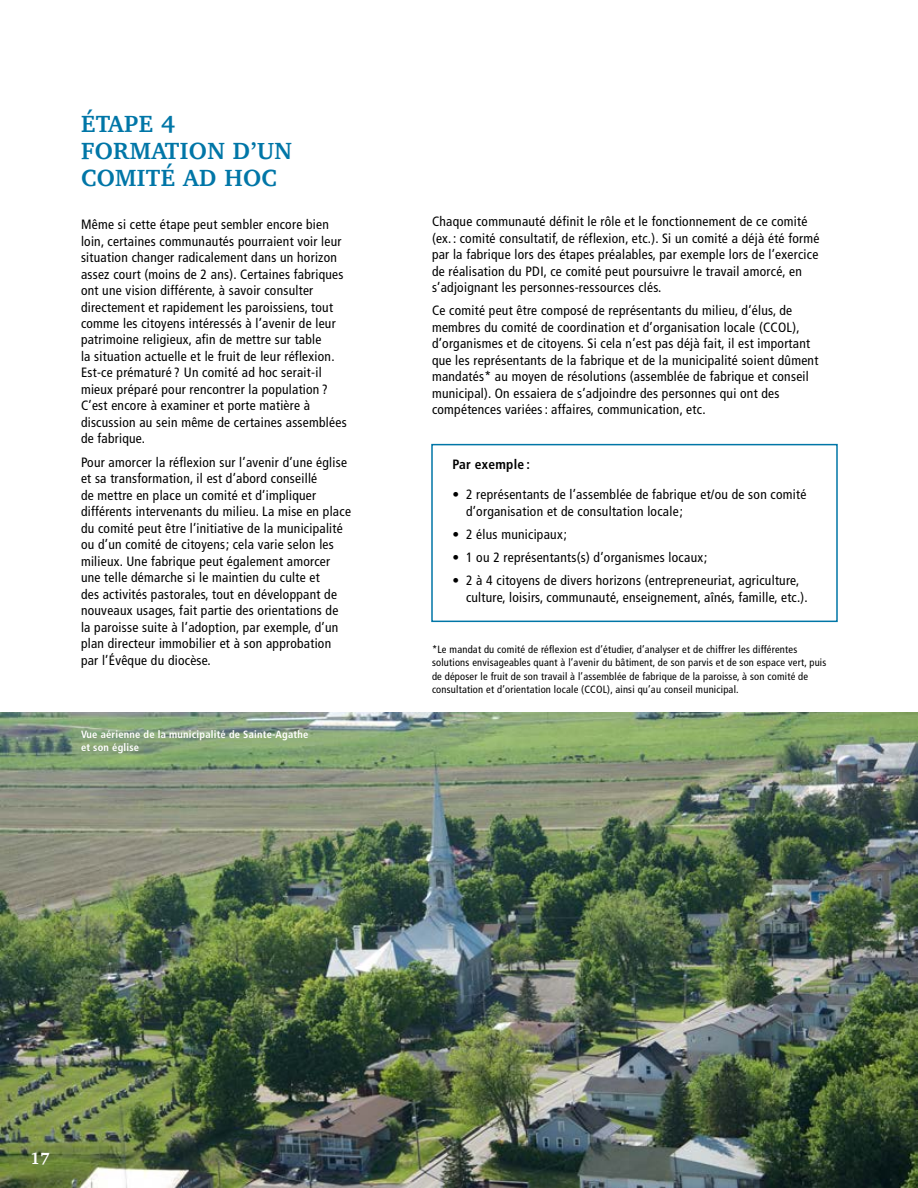
<style>
.page{position:relative;width:918px;height:1188px;background:#fff}
.page>*{position:absolute;margin:0;border:0;box-sizing:border-box;transform-origin:0 0}
.t1{font:700 24px/27px "Charter";letter-spacing:.02em;color:#0076a7}
.t2{font:700 16.5px "Charter";color:#fff}
.t3{font:condensed 13.5px/16.5px "Frutiger";letter-spacing:.02em;color:#000}
.t4{font:700 condensed 13.5px "Frutiger";letter-spacing:.02em;color:#000}
.t5{font:condensed 10.5px/13.5px "Frutiger";letter-spacing:.02em;color:#000}
.t6{font:700 condensed 10.5px/13.5px "Frutiger";letter-spacing:.02em;color:#fff}
</style>
<div class="page">
<img style="left:0;top:712px;width:918px;height:476px">
<div style="left:431px;top:444px;width:407px;height:178px;border:2px solid #0076a7"></div>
<h1 class="t1" style="left:81px;top:109px;width:212px">ÉTAPE 4<br>FORMATION D’UN<br>COMITÉ AD HOC</h1>
<p class="t3" style="left:81px;top:216px;width:267px">Même si cette étape peut sembler encore bien loin, certaines communautés pourraient voir leur situation changer radicalement dans un horizon assez court (moins de 2 ans). Certaines fabriques ont une vision différente, à savoir consulter directement et rapidement les paroissiens, tout comme les citoyens intéressés à l’avenir de leur patrimoine religieux, afin de mettre sur table<br>la situation actuelle et le fruit de leur réflexion.<br>Est-ce prématuré ? Un comité ad hoc serait-il mieux préparé pour rencontrer la population ?<br>C’est encore à examiner et porte matière à discussion au sein même de certaines assemblées de fabrique.</p>
<p class="t3" style="left:81px;top:454px;width:272px">Pour amorcer la réflexion sur l’avenir d’une église et sa transformation, il est d’abord conseillé<br>de mettre en place un comité et d’impliquer différents intervenants du milieu. La mise en place du comité peut être l’initiative de la municipalité ou d’un comité de citoyens; cela varie selon les milieux. Une fabrique peut également amorcer une telle démarche si le maintien du culte et<br>des activités pastorales, tout en développant de nouveaux usages, fait partie des orientations de la paroisse suite à l’adoption, par exemple, d’un plan directeur immobilier et à son approbation par l’Évêque du diocèse.</p>
<p class="t6" style="left:81px;top:728px;width:229px">Vue aérienne de la municipalité de Sainte-Agathe et son église</p>
<p class="t3" style="left:432px;top:213px;width:389px">Chaque communauté définit le rôle et le fonctionnement de ce comité (ex.: comité consultatif, de réflexion, etc.). Si un comité a déjà été formé par la fabrique lors des étapes préalables, par exemple lors de l’exercice de réalisation du PDI, ce comité peut poursuivre le travail amorcé, en s’adjoignant les personnes-ressources clés.</p>
<p class="t3" style="left:432px;top:302px;width:388px">Ce comité peut être composé de représentants du milieu, d’élus, de membres du comité de coordination et d’organisation locale (CCOL), d’organismes et de citoyens. Si cela n’est pas déjà fait, il est important que les représentants de la fabrique et de la municipalité soient dûment mandatés* au moyen de résolutions (assemblée de fabrique et conseil municipal). On essaiera de s’adjoindre des personnes qui ont des compétences variées: affaires, communication, etc.</p>
<p class="t4" style="left:453px;top:456px;width:79px">Par exemple :</p>
<p class="t3" style="left:466px;top:486px;width:342px;text-indent:-14px">• 2 représentants de l’assemblée de fabrique et/ou de son comité d’organisation et de consultation locale;</p>
<p class="t3" style="left:453px;top:526px;width:116px">• 2 élus municipaux;</p>
<p class="t3" style="left:453px;top:549px;width:257px">• 1 ou 2 représentants(s) d’organismes locaux;</p>
<p class="t3" style="left:466px;top:573px;width:343px;text-indent:-14px">• 2 à 4 citoyens de divers horizons (entrepreneuriat, agriculture, culture, loisirs, communauté, enseignement, aînés, famille, etc.).</p>
<p class="t5" style="left:432px;top:642px;width:396px">*Le mandat du comité de réflexion est d’étudier, d’analyser et de chiffrer les différentes solutions envisageables quant à l’avenir du bâtiment, de son parvis et de son espace vert, puis de déposer le fruit de son travail à l’assemblée de fabrique de la paroisse, à son comité de consultation et d’orientation locale (CCOL), ainsi qu’au conseil municipal.</p>
<p class="t2" style="left:30px;top:1144px;width:21px">17</p>
</div>
